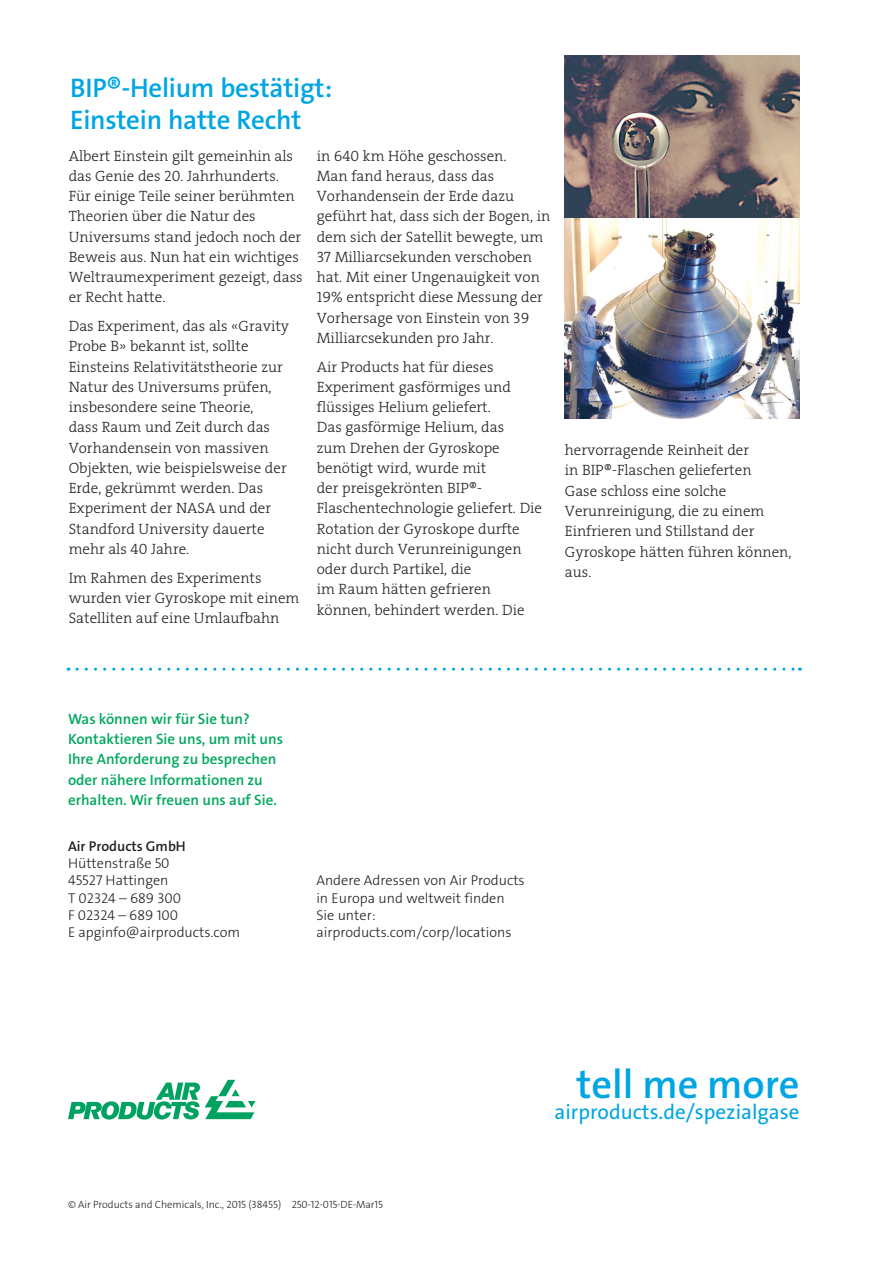
<style>
.page{position:relative;width:893px;height:1263px;background:#fff}
.page>*{position:absolute;margin:0;border:0;box-sizing:border-box;transform-origin:0 0}
.t1{font:600 40.5px "The Sans LF";color:#00a5e3}
.t2{font:600 27px/32.4px "The Sans LF";letter-spacing:-.01em;color:#00a5e3}
.t3{font:21px "The Sans LF";color:#00a5e3}
.t4{font:15px/20.2px "The Serif LP3 Lig";color:#231f20}
.t5{font:600 15px/20.2px "The Sans LF";color:#00a85f}
.t6{font:300 14.25px/17.2px "The Sans LF";color:#231f20}
.t7{font:600 14.25px "The Sans LF";color:#231f20}
.t8{font:300 10.5px "The Sans LF";color:#231f20}
</style>
<div class="page">
<svg style="left:68px;top:1080px;width:187px;height:39px"></svg>
<img style="left:565px;top:55px;width:234px;height:364px">
<svg style="left:77px;top:668px;width:723px;height:3px"></svg>
<h2 class="t2" style="left:70px;top:72px;width:263px">BIP®-Helium bestätigt:<br>Einstein hatte Recht</h2>
<p class="t4" style="left:69px;top:146px;width:235px">Albert Einstein gilt gemeinhin als das Genie des 20. Jahrhunderts.<br>Für einige Teile seiner berühmten<br>Theorien über die Natur des<br>Universums stand jedoch noch der<br>Beweis aus. Nun hat ein wichtiges<br>Weltraumexperiment gezeigt, dass er Recht hatte.</p>
<p class="t4" style="left:69px;top:316px;width:222px">Das Experiment, das als «Gravity<br>Probe B» bekannt ist, sollte<br>Einsteins Relativitätstheorie zur<br>Natur des Universums prüfen, insbesondere seine Theorie,<br>dass Raum und Zeit durch das<br>Vorhandensein von massiven<br>Objekten, wie beispielsweise der<br>Erde, gekrümmt werden. Das<br>Experiment der NASA und der<br>Standford University dauerte mehr als 40 Jahre.</p>
<p class="t4" style="left:69px;top:568px;width:232px">Im Rahmen des Experiments wurden vier Gyroskope mit einem<br>Satelliten auf eine Umlaufbahn</p>
<p class="t4" style="left:317px;top:146px;width:235px">in 640 km Höhe geschossen.<br>Man fand heraus, dass das<br>Vorhandensein der Erde dazu geführt hat, dass sich der Bogen, in dem sich der Satellit bewegte, um<br>37 Milliarcsekunden verschoben hat. Mit einer Ungenauigkeit von<br>19% entspricht diese Messung der<br>Vorhersage von Einstein von 39<br>Milliarcsekunden pro Jahr.</p>
<p class="t4" style="left:317px;top:357px;width:227px">Air Products hat für dieses<br>Experiment gasförmiges und flüssiges Helium geliefert.<br>Das gasförmige Helium, das<br>zum Drehen der Gyroskope benötigt wird, wurde mit<br>der preisgekrönten BIP®-<br>Flaschentechnologie geliefert. Die<br>Rotation der Gyroskope durfte nicht durch Verunreinigungen oder durch Partikel, die<br>im Raum hätten gefrieren können, behindert werden. Die</p>
<p class="t4" style="left:565px;top:440px;width:228px">hervorragende Reinheit der<br>in BIP®-Flaschen gelieferten<br>Gase schloss eine solche<br>Verunreinigung, die zu einem<br>Einfrieren und Stillstand der<br>Gyroskope hätten führen können, aus.</p>
<p class="t5" style="left:68px;top:709px;width:217px">Was können wir für Sie tun?<br>Kontaktieren Sie uns, um mit uns<br>Ihre Anforderung zu besprechen oder nähere Informationen zu erhalten. Wir freuen uns auf Sie.</p>
<p class="t7" style="left:68px;top:837px;width:119px">Air Products GmbH</p>
<p class="t6" style="left:68px;top:855px;width:174px">Hüttenstraße 50<br>45527 Hattingen<br>T 02324 – 689 300<br>F 02324 – 689 100<br>E apginfo@airproducts.com</p>
<p class="t6" style="left:316px;top:872px;width:210px">Andere Adressen von Air Products in Europa und weltweit finden<br>Sie unter: airproducts.com/corp/locations</p>
<p class="t8" style="left:68px;top:1197px;width:316px">© Air Products and Chemicals, Inc., 2015 (38455) 250-12-015-DE-Mar15</p>
<h1 class="t1" style="left:576px;top:1058px;width:225px">tell me more</h1>
<h3 class="t3" style="left:554px;top:1098px;width:246px">airproducts.de/spezialgase</h3>
</div>
